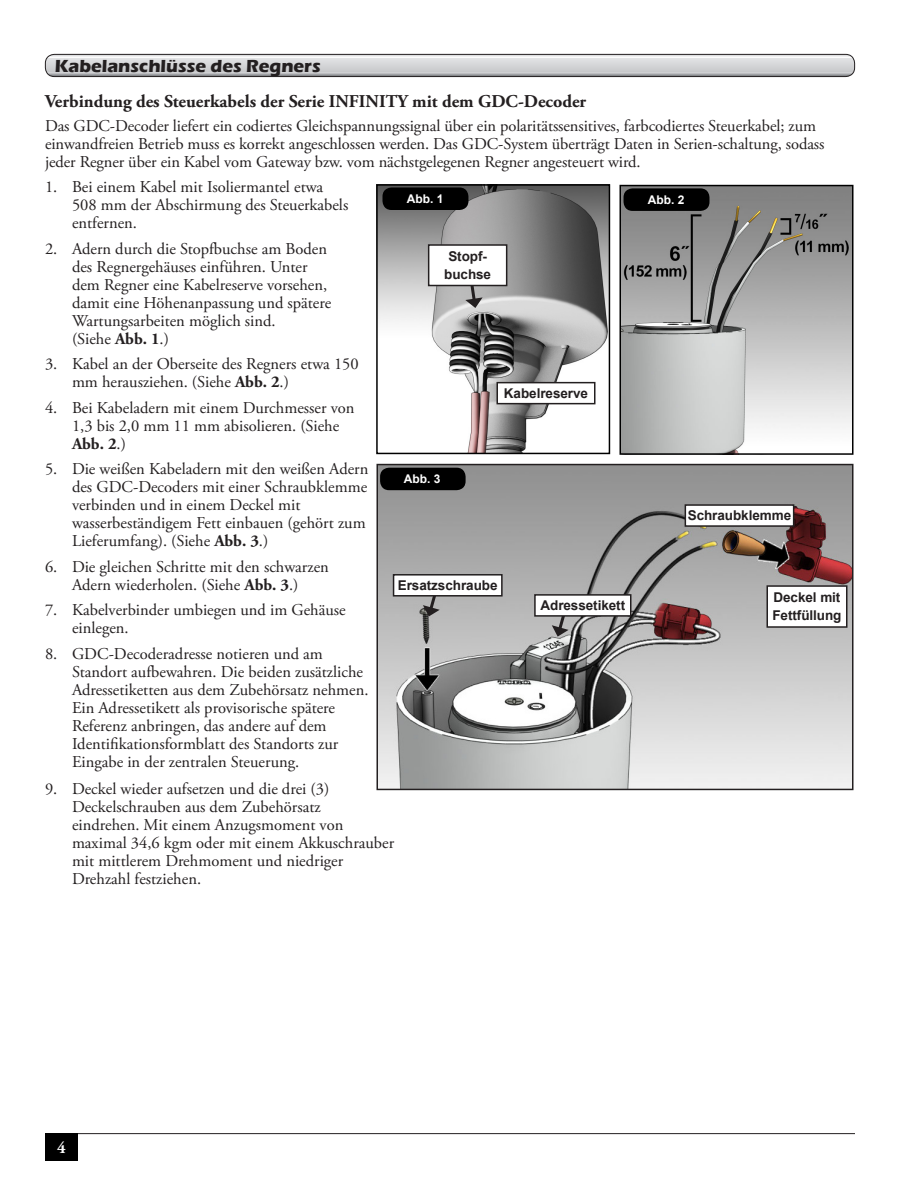
<style>
.page{position:relative;width:918px;height:1188px;background:#fff}
.page>*{position:absolute;margin:0;border:0;box-sizing:border-box;transform-origin:0 0}
.Section_Header{font:700 18px "Adobe Garamond Pro";color:#231f20}
.t1{font:700 18px "Eras ITC";color:#231f20}
.t2{font:16.5px/18px "Adobe Garamond Pro";color:#231f20}
.t3{font:700 16.5px "Adobe Garamond Pro";color:#fff}
.t4{font:700 13.5px/18px "Arial";letter-spacing:-.005em;color:#231f20}
.t5{font:700 12px "Arial";color:#fff}
.s1{font-weight:700}
</style>
<div class="page">
<hr style="left:45px;top:1133px;width:810px;height:1px;background:#231f20">
<div style="left:45px;top:1133px;width:33px;height:28px;background:#000"></div>
<svg style="left:45px;top:54px;width:810px;height:23px;background:#d3d4d6"></svg>
<div style="left:45px;top:54px;width:810px;height:23px;border:1px solid #231f20;border-radius:9px"></div>
<img style="left:623px;top:188px;width:228px;height:264px">
<div style="left:620px;top:185px;width:234px;height:270px;border:2px solid #000"></div>
<div style="left:624px;top:188px;width:86px;height:23px;background:#000;border-radius:9px"></div>
<img style="left:379px;top:467px;width:472px;height:320px">
<div style="left:376px;top:464px;width:478px;height:326px;border:2px solid #231f20"></div>
<div style="left:380px;top:468px;width:86px;height:22px;background:#000;border-radius:9px"></div>
<div style="left:767px;top:586px;width:80px;height:41px;background:#fff"></div>
<div style="left:766px;top:585px;width:82px;height:43px;border:2px solid #231f20"></div>
<div style="left:685px;top:505px;width:109px;height:21px;background:#fff"></div>
<div style="left:685px;top:504px;width:109px;height:23px;border:2px solid #231f20"></div>
<img style="left:379px;top:187px;width:228px;height:264px">
<div style="left:376px;top:184px;width:234px;height:270px;border:2px solid #000"></div>
<div style="left:382px;top:188px;width:86px;height:22px;background:#000;border-radius:9px"></div>
<div style="left:497px;top:383px;width:98px;height:21px;background:#fff"></div>
<div style="left:496px;top:382px;width:100px;height:22px;border:2px solid #231f20"></div>
<svg style="left:552px;top:617px;width:20px;height:20px"></svg>
<div style="left:535px;top:595px;width:96px;height:21px;background:#fff"></div>
<div style="left:534px;top:594px;width:98px;height:23px;border:2px solid #231f20"></div>
<svg style="left:465px;top:286px;width:18px;height:22px"></svg>
<div style="left:429px;top:245px;width:78px;height:41px;background:#fff"></div>
<div style="left:428px;top:244px;width:79px;height:42px;border:2px solid #231f20"></div>
<svg style="left:423px;top:597px;width:20px;height:19px"></svg>
<div style="left:394px;top:575px;width:108px;height:21px;background:#fff"></div>
<div style="left:393px;top:574px;width:110px;height:23px;border:2px solid #231f20"></div>
<p class="t1" style="left:55px;top:55px;width:268px">Kabelanschlüsse des Regners</p>
<p class="Section_Header" style="left:45px;top:91px;width:543px">Verbindung des Steuerkabels der Serie INFINITY mit dem GDC-Decoder</p>
<p class="t2" style="left:45px;top:117px;width:781px">Das GDC-Decoder liefert ein codiertes Gleichspannungssignal über ein polaritätssensitives, farbcodiertes Steuerkabel; zum einwandfreien Betrieb muss es korrekt angeschlossen werden. Das GDC-System überträgt Daten in Serien-schaltung, sodass jeder Regner über ein Kabel vom Gateway bzw. vom nächstgelegenen Regner angesteuert wird.</p>
<p class="t2" style="left:72px;top:179px;width:278px;text-indent:-27px">1. Bei einem Kabel mit Isoliermantel etwa<br>508 mm der Abschirmung des Steuerkabels entfernen.</p>
<p class="t2" style="left:72px;top:240px;width:261px;text-indent:-27px">2. Adern durch die Stopfbuchse am Boden des Regnergehäuses einführen. Unter dem Regner eine Kabelreserve vorsehen, damit eine Höhenanpassung und spätere Wartungsarbeiten möglich sind.<br>(Siehe <span class="s1">Abb. 1</span>.)</p>
<p class="t2" style="left:72px;top:356px;width:288px;text-indent:-27px">3. Kabel an der Oberseite des Regners etwa 150 mm herausziehen. (Siehe <span class="s1">Abb. 2</span>.)</p>
<p class="t2" style="left:72px;top:399px;width:284px;text-indent:-27px">4. Bei Kabeladern mit einem Durchmesser von<br>1,3 bis 2,0 mm 11 mm abisolieren. (Siehe<br><span class="s1">Abb. 2</span>.)</p>
<p class="t2" style="left:72px;top:461px;width:298px;text-indent:-27px">5. Die weißen Kabeladern mit den weißen Adern des GDC-Decoders mit einer Schraubklemme verbinden und in einem Deckel mit wasserbeständigem Fett einbauen (gehört zum Lieferumfang). (Siehe <span class="s1">Abb. 3</span>.)</p>
<p class="t2" style="left:45px;top:558px;width:285px;text-align:center">6. Die gleichen Schritte mit den schwarzen<br>Adern wiederholen. (Siehe <span class="s1">Abb. 3</span>.)</p>
<p class="t2" style="left:72px;top:602px;width:275px;text-indent:-27px">7. Kabelverbinder umbiegen und im Gehäuse einlegen.</p>
<p class="t2" style="left:72px;top:645px;width:298px;text-indent:-27px">8. GDC-Decoderadresse notieren und am Standort aufbewahren. Die beiden zusätzliche Adressetiketten aus dem Zubehörsatz nehmen.<br>Ein Adressetikett als provisorische spätere Referenz anbringen, das andere auf dem Identifikationsformblatt des Standorts zur Eingabe in der zentralen Steuerung.</p>
<p class="t2" style="left:72px;top:780px;width:324px;text-indent:-27px">9. Deckel wieder aufsetzen und die drei (3)<br>Deckelschrauben aus dem Zubehörsatz<br>eindrehen. Mit einem Anzugsmoment von maximal 34,6 kgm oder mit einem Akkuschrauber mit mittlerem Drehmoment und niedriger Drehzahl festziehen.</p>
<p class="t5" style="left:407px;top:191px;width:38px">Abb. 1</p>
<p class="t5" style="left:648px;top:192px;width:38px">Abb. 2</p>
<p class="t4" style="left:444px;top:248px;width:48px;text-align:center">Stopf&shy;buchse</p>
<p class="t4" style="left:504px;top:385px;width:86px">Kabelreserve</p>
<p class="t5" style="left:404px;top:471px;width:38px">Abb. 3</p>
<p class="t4" style="left:688px;top:507px;width:105px">Schraubklemme</p>
<p class="t4" style="left:398px;top:577px;width:101px">Ersatzschraube</p>
<p class="t4" style="left:772px;top:589px;width:71px">Deckel mit<br>Fettfüllung</p>
<p class="t4" style="left:540px;top:597px;width:86px">Adressetikett</p>
<p class="t3" style="left:57px;top:1138px;width:10px">4</p>
</div>
